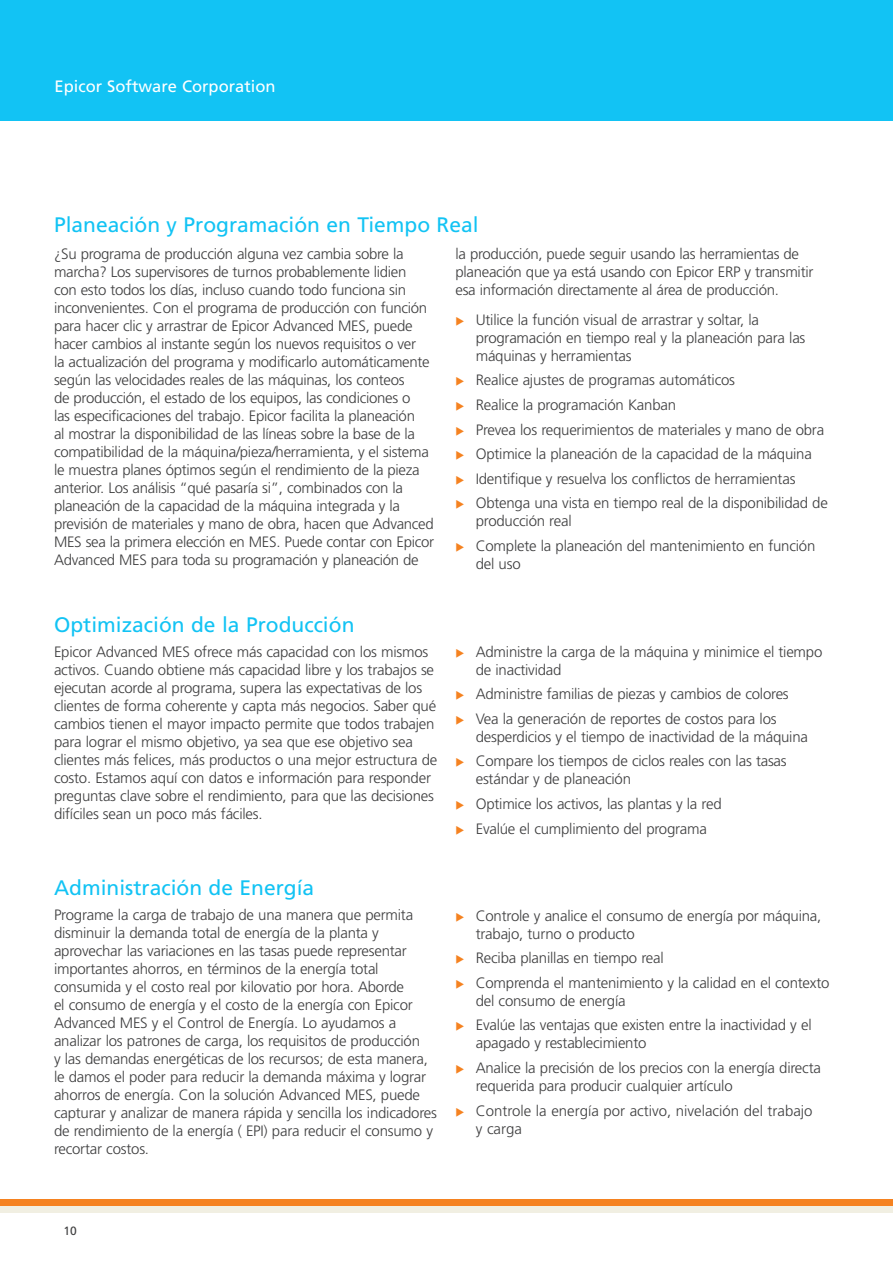
<style>
.page{position:relative;width:893px;height:1263px;background:#fff}
.page>*{position:absolute;margin:0;border:0;box-sizing:border-box;transform-origin:0 0}
.Body_Heading{font:21px "Frutiger LT Std";color:#12c3f4}
.t1{font:16.5px "Frutiger LT Std";color:#fff}
.Body_Copy{font:300 15px/18px "Frutiger LT Std";letter-spacing:-.015em;color:#3e3e3f}
.t2{font:12px "Frutiger LT Std";color:#3e3e3f}
</style>
<div class="page">
<div style="left:0;top:1199px;width:893px;height:7px;background:#f58220"></div>
<div style="left:0;top:1206px;width:893px;height:7px;background:#f1efe2"></div>
<div style="left:0;top:0;width:893px;height:121px;background:#12c3f4"></div>
<p class="t1" style="left:55px;top:76px;width:222px">Epicor Software Corporation</p>
<p class="Body_Heading" style="left:54px;top:212px;width:426px">Planeación y Programación en Tiempo Real</p>
<p class="Body_Copy" style="left:54px;top:245px;width:382px">¿Su programa de producción alguna vez cambia sobre la marcha? Los supervisores de turnos probablemente lidien<br>con esto todos los días, incluso cuando todo funciona sin inconvenientes. Con el programa de producción con función para hacer clic y arrastrar de Epicor Advanced MES, puede hacer cambios al instante según los nuevos requisitos o ver<br>la actualización del programa y modificarlo automáticamente según las velocidades reales de las máquinas, los conteos<br>de producción, el estado de los equipos, las condiciones o<br>las especificaciones del trabajo. Epicor facilita la planeación<br>al mostrar la disponibilidad de las líneas sobre la base de la compatibilidad de la máquina/pieza/herramienta, y el sistema le muestra planes óptimos según el rendimiento de la pieza anterior. Los análisis “qué pasaría si”, combinados con la planeación de la capacidad de la máquina integrada y la previsión de materiales y mano de obra, hacen que Advanced MES sea la primera elección en MES. Puede contar con Epicor Advanced MES para toda su programación y planeación de</p>
<p class="Body_Copy" style="left:455px;top:245px;width:359px">la producción, puede seguir usando las herramientas de planeación que ya está usando con Epicor ERP y transmitir esa información directamente al área de producción.</p>
<p class="Body_Copy" style="left:476px;top:311px;width:331px">Utilice la función visual de arrastrar y soltar, la programación en tiempo real y la planeación para las máquinas y herramientas</p>
<p class="Body_Copy" style="left:476px;top:371px;width:261px">Realice ajustes de programas automáticos</p>
<p class="Body_Copy" style="left:476px;top:396px;width:202px">Realice la programación Kanban</p>
<p class="Body_Copy" style="left:476px;top:421px;width:350px">Prevea los requerimientos de materiales y mano de obra</p>
<p class="Body_Copy" style="left:476px;top:445px;width:338px">Optimice la planeación de la capacidad de la máquina</p>
<p class="Body_Copy" style="left:476px;top:470px;width:321px">Identifique y resuelva los conflictos de herramientas</p>
<p class="Body_Copy" style="left:476px;top:494px;width:354px">Obtenga una vista en tiempo real de la disponibilidad de producción real</p>
<p class="Body_Copy" style="left:476px;top:537px;width:341px">Complete la planeación del mantenimiento en función del uso</p>
<p class="Body_Heading" style="left:54px;top:613px;width:302px">Optimización de la Producción</p>
<p class="Body_Copy" style="left:54px;top:643px;width:385px">Epicor Advanced MES ofrece más capacidad con los mismos activos. Cuando obtiene más capacidad libre y los trabajos se ejecutan acorde al programa, supera las expectativas de los clientes de forma coherente y capta más negocios. Saber qué cambios tienen el mayor impacto permite que todos trabajen para lograr el mismo objetivo, ya sea que ese objetivo sea clientes más felices, más productos o una mejor estructura de costo. Estamos aquí con datos e información para responder preguntas clave sobre el rendimiento, para que las decisiones difíciles sean un poco más fáciles.</p>
<p class="Body_Copy" style="left:476px;top:643px;width:348px">Administre la carga de la máquina y minimice el tiempo de inactividad</p>
<p class="Body_Copy" style="left:476px;top:685px;width:315px">Administre familias de piezas y cambios de colores</p>
<p class="Body_Copy" style="left:476px;top:710px;width:334px">Vea la generación de reportes de costos para los desperdicios y el tiempo de inactividad de la máquina</p>
<p class="Body_Copy" style="left:476px;top:752px;width:312px">Compare los tiempos de ciclos reales con las tasas estándar y de planeación</p>
<p class="Body_Copy" style="left:476px;top:795px;width:247px">Optimice los activos, las plantas y la red</p>
<p class="Body_Copy" style="left:476px;top:820px;width:233px">Evalúe el cumplimiento del programa</p>
<p class="Body_Heading" style="left:54px;top:875px;width:262px">Administración de Energía</p>
<p class="Body_Copy" style="left:54px;top:906px;width:384px">Programe la carga de trabajo de una manera que permita disminuir la demanda total de energía de la planta y aprovechar las variaciones en las tasas puede representar importantes ahorros, en términos de la energía total consumida y el costo real por kilovatio por hora. Aborde<br>el consumo de energía y el costo de la energía con Epicor Advanced MES y el Control de Energía. Lo ayudamos a analizar los patrones de carga, los requisitos de producción<br>y las demandas energéticas de los recursos; de esta manera, le damos el poder para reducir la demanda máxima y lograr ahorros de energía. Con la solución Advanced MES, puede capturar y analizar de manera rápida y sencilla los indicadores de rendimiento de la energía ( EPI) para reducir el consumo y recortar costos.</p>
<p class="Body_Copy" style="left:476px;top:907px;width:347px">Controle y analice el consumo de energía por máquina, trabajo, turno o producto</p>
<p class="Body_Copy" style="left:476px;top:949px;width:190px">Reciba planillas en tiempo real</p>
<p class="Body_Copy" style="left:476px;top:974px;width:355px">Comprenda el mantenimiento y la calidad en el contexto del consumo de energía</p>
<p class="Body_Copy" style="left:476px;top:1016px;width:337px">Evalúe las ventajas que existen entre la inactividad y el apagado y restablecimiento</p>
<p class="Body_Copy" style="left:476px;top:1059px;width:347px">Analice la precisión de los precios con la energía directa requerida para producir cualquier artículo</p>
<p class="Body_Copy" style="left:476px;top:1102px;width:338px">Controle la energía por activo, nivelación del trabajo y carga</p>
<p class="t2" style="left:64px;top:1224px;width:15px">10</p>
</div>
